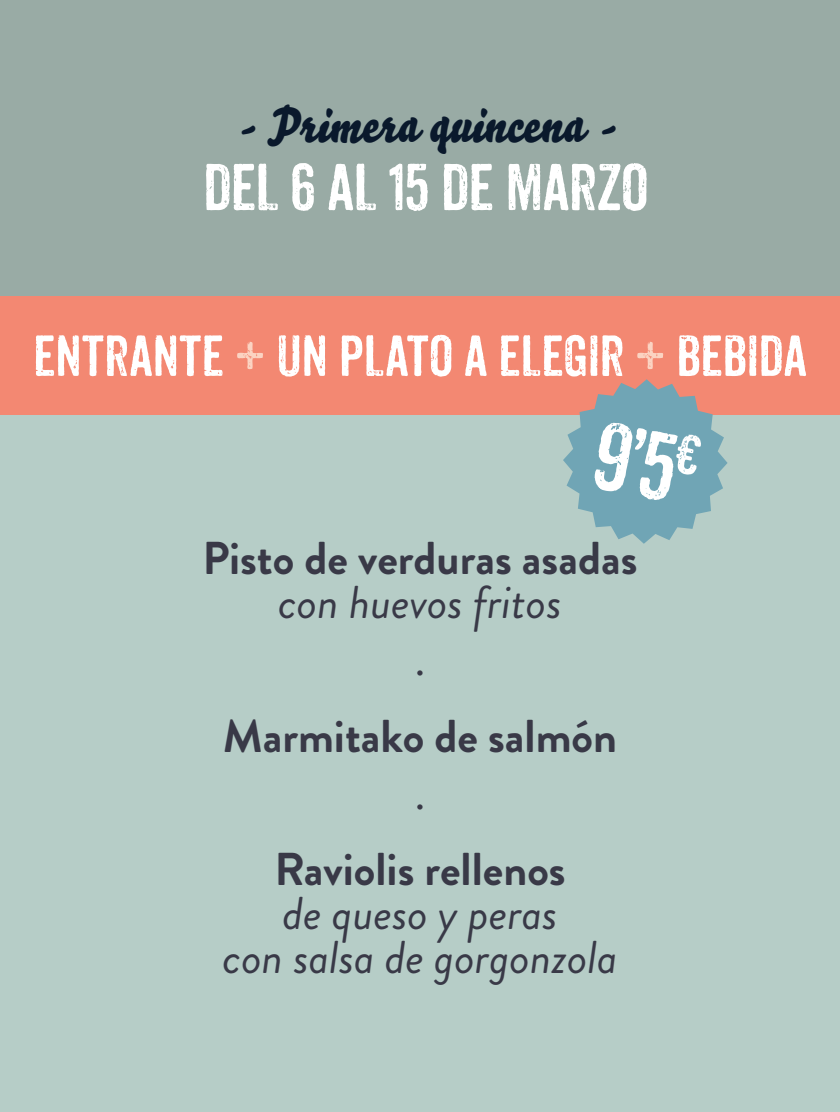
<style>
.page{position:relative;width:840px;height:1112px;background:#fff}
.page>*{position:absolute;margin:0;border:0;box-sizing:border-box;transform-origin:0 0}
.t1{font:92px "Anodyne";color:#fff}
.t2{font:64px "Anodyne";letter-spacing:-.03em;color:#fff}
.t3{font:56px "Anodyne";letter-spacing:-.02em;color:#fff}
.t4{font:48px "Bello Script";color:#0a192c}
.t5{font:700 46px/44px "Brandon Grotesque";color:#393947;text-align:center}
.t6{font:italic 46px/44px "Brandon Grotesque";color:#393947;text-align:center}
.t7{font:46px "Brandon Grotesque";color:#393947}
.s1{color:#fbd3c2}
.s2{font-weight:400;font-style:italic}
.s3{font-weight:700;font-style:normal}
</style>
<div class="page">
<div style="left:0;top:0;width:839px;height:1111px;background:#b6cdc7"></div>
<div style="left:0;top:0;width:839px;height:296px;background:#99aba5"></div>
<div style="left:0;top:296px;width:839px;height:119px;background:#f38872"></div>
<svg style="left:563px;top:379px;width:164px;height:164px"></svg>
<p class="t4" style="left:234px;top:90px;width:384px">- Primera quincena -</p>
<p class="t2" style="left:202px;top:148px;width:447px">DEL 6 AL 15 DE MARZO</p>
<p class="t3" style="left:33px;top:322px;width:775px">ENTRANTE <span class="s1">+</span> UN PLATO A ELEGIR <span class="s1">+</span> BEBIDA</p>
<p class="t1" style="left:604px;top:399px;width:106px;rotate:11deg">9’5<sup>€</sup></p>
<p class="t5" style="left:202px;top:537px;width:436px">Pisto de verduras asadas <span class="s2">con huevos fritos</span></p>
<p class="t7" style="left:414px;top:637px;width:12px">·</p>
<p class="t5" style="left:223px;top:714px;width:395px">Marmitako de salmón</p>
<p class="t7" style="left:414px;top:770px;width:12px">·</p>
<p class="t6" style="left:222px;top:848px;width:396px"><span class="s3">Raviolis rellenos<br></span>de queso y peras<br>con salsa de gorgonzola</p>
</div>
